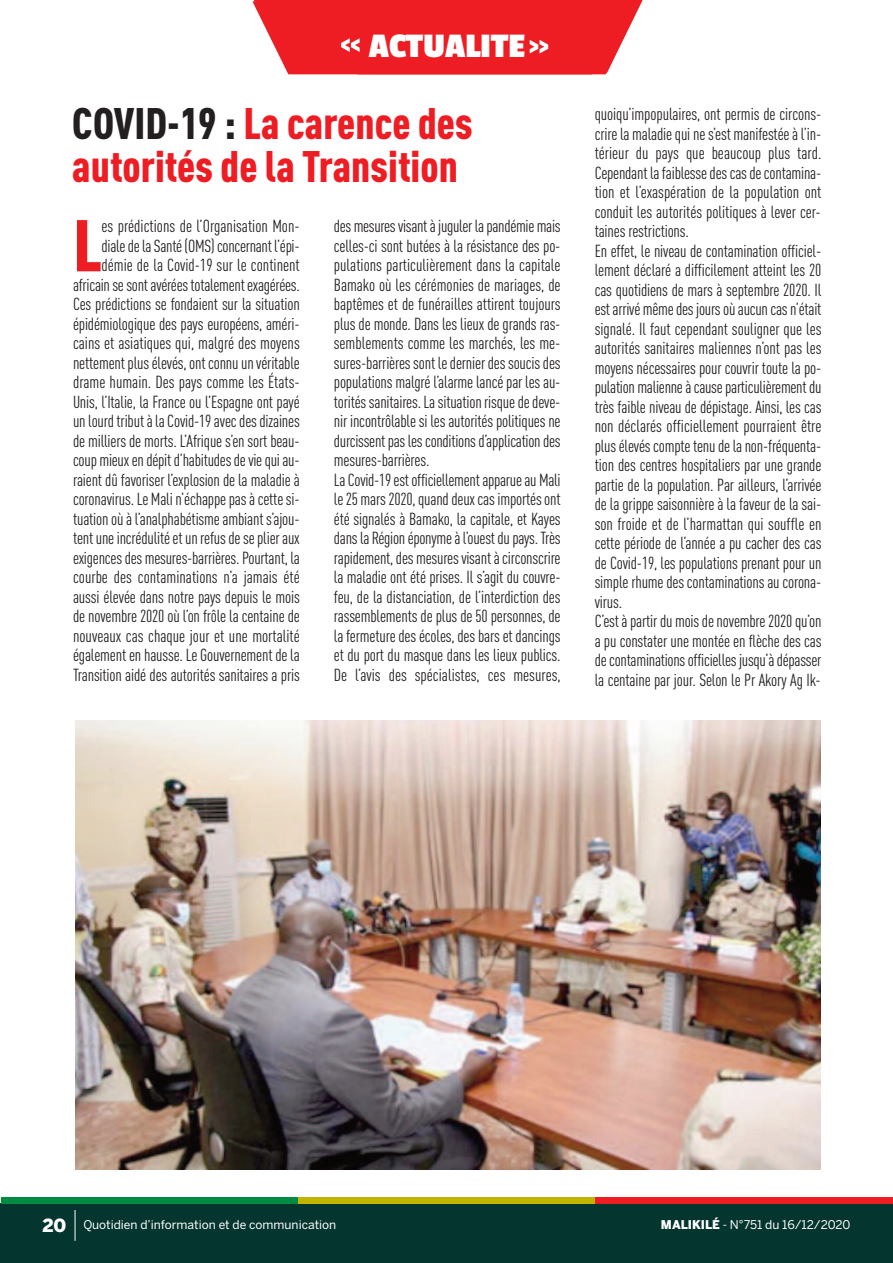
<style>
.page{position:relative;width:893px;height:1263px;background:#fff}
.page>*{position:absolute;margin:0;border:0;box-sizing:border-box;transform-origin:0 0}
.t1{font:900 condensed 72px "DIN Pro";color:#ee1d23}
.t2{font:900 condensed 43.5px/43.5px "DIN Pro";color:#ee1d23}
.t3{font:700 36px "Passion One";color:#fff}
.t4{font:condensed 17.25px/19.5px "DIN Pro";letter-spacing:-.01em;color:#231f20}
.t5{font:12px "Benton Sans";color:#fff}
.s1{color:#231f20}
.s2{font-weight:900;font-size:18px}
.s3{font-weight:900}
</style>
<div class="page">
<img style="left:75px;top:720px;width:746px;height:449px">
<div style="left:1px;top:1203px;width:892px;height:60px;background:#05352f"></div>
<div style="left:1px;top:1197px;width:297px;height:6px;background:#008b43"></div>
<div style="left:298px;top:1197px;width:298px;height:6px;background:#c0b301"></div>
<div style="left:596px;top:1197px;width:297px;height:6px;background:#ee1d23"></div>
<hr style="left:75px;top:1210px;width:1px;height:31px;background:#fff">
<svg style="left:252px;top:0;width:391px;height:74px"></svg>
<h3 class="t3" style="left:369px;top:27px;width:157px">ACTUALITE</h3>
<h2 class="t2" style="left:72px;top:105px;width:402px"><span class="s1">COVID-19 :</span> La carence des autorités de la Transition</h2>
<p class="t4" style="left:73px;top:218px;width:228px;text-align:right">es prédictions de l’Organisation Mon&shy;dialedelaSanté(OMS)concernant l’épi&shy;démie de la Covid-19 sur le continent africainsesontavéréestotalementexagérées.<br>Ces prédictions se fondaient sur la situation épidémiologique des pays européens, améri&shy;cains et asiatiques qui, malgré des moyens nettementplusélevés,ontconnuunvéritable drame humain. Des pays comme les États-Unis, l’Italie, la France ou l’Espagne ont payé unlourdtributàlaCovid-19avecdesdizaines de milliers de morts. L’Afrique s’en sort beau&shy;coupmieuxendépitd’habitudesdeviequiau&shy;raient dû favoriser l’explosion de la maladie à coronavirus. Le Mali n’échappe pas à cette si&shy;tuation où à l’analphabétisme ambiant s’ajou&shy;tentuneincrédulitéetunrefusdeseplieraux exigencesdesmesures-barrières. Pourtant, la courbe des contaminations n’a jamais été aussi élevée dans notre pays depuis le mois de novembre 2020 où l’on frôle la centaine de nouveaux cas chaque jour et une mortalité également en hausse. Le Gouvernement de la Transition aidé des autorités sanitaires a pris</p>
<p class="t4" style="left:334px;top:218px;width:228px">desmesuresvisantàjuguler lapandémiemais celles-ci sont butées à la résistance des po&shy;pulations particulièrement dans la capitale Bamako où les cérémonies de mariages, de baptêmes et de funérailles attirent toujours plus de monde. Dans les lieux de grands ras&shy;semblements comme les marchés, les me&shy;sures-barrières sont le dernier des soucis des populations malgré l’alarme lancé par les au&shy;toritéssanitaires.Lasituationrisquededeve&shy;nir incontrôlable si les autorités politiques ne durcissentpaslesconditionsd’applicationdes mesures-barrières.<br>LaCovid-19estofficiellementapparueauMali le25 mars2020,quanddeuxcasimportésont été signalés à Bamako, la capitale, et Kayes dansla Régionéponymeàl’ouestdupays.Très rapidement,des mesuresvisantàcirconscrire la maladie ont été prises. Il s’agit du couvre&shy;feu, de la distanciation, de l’interdiction des rassemblements de plus de 50 personnes, de la fermeture des écoles, des bars et dancings et du port du masque dans les lieux publics.<br>De l’avis des spécialistes, ces mesures,</p>
<h1 class="t1" style="left:73px;top:220px;width:31px">L</h1>
<p class="t4" style="left:595px;top:106px;width:228px">quoiqu’impopulaires, ont permis de circons&shy;crire la maladie qui ne s’est manifestée à l’in&shy;térieur du pays que beaucoup plus tard.<br>Cependant lafaiblessedescasdecontamina&shy;tion et l’exaspération de la population ont conduit les autorités politiques à lever cer&shy;taines restrictions.<br>En effet, le niveau de contamination officiel&shy;lement déclaré a difficilement atteint les 20 cas quotidiens de mars à septembre 2020. Il estarrivémêmedesjoursoùaucuncasn’était signalé. Il faut cependant souligner que les autorités sanitaires maliennes n’ont pas les moyens nécessaires pour couvrir toute la po&shy;pulationmalienneàcauseparticulièrementdu très faible niveau de dépistage. Ainsi, les cas non déclarés officiellement pourraient être plusélevéscomptetenudelanon-fréquenta&shy;tion des centres hospitaliers par une grande partie de la population. Par ailleurs, l’arrivée de la grippe saisonnière à la faveur de la sai&shy;son froide et de l’harmattan qui souffle en cette période de l’année a pu cacher des cas de Covid-19, les populations prenant pour un simple rhume des contaminations au corona&shy;virus.<br>C’est à partir du mois de novembre 2020 qu’on a pu constater une montée en flèche des cas decontaminationsofficiellesjusqu’àdépasser la centaine par jour. Selon le Pr Akory Ag Ik-</p>
<p class="t5" style="left:43px;top:1218px;width:295px"><span class="s2">20</span> Quotidien d’information et de communication</p>
<p class="t5" style="left:661px;top:1218px;width:191px"><span class="s3">MALIKILÉ</span> - N°751 du 16/12/2020</p>
</div>
